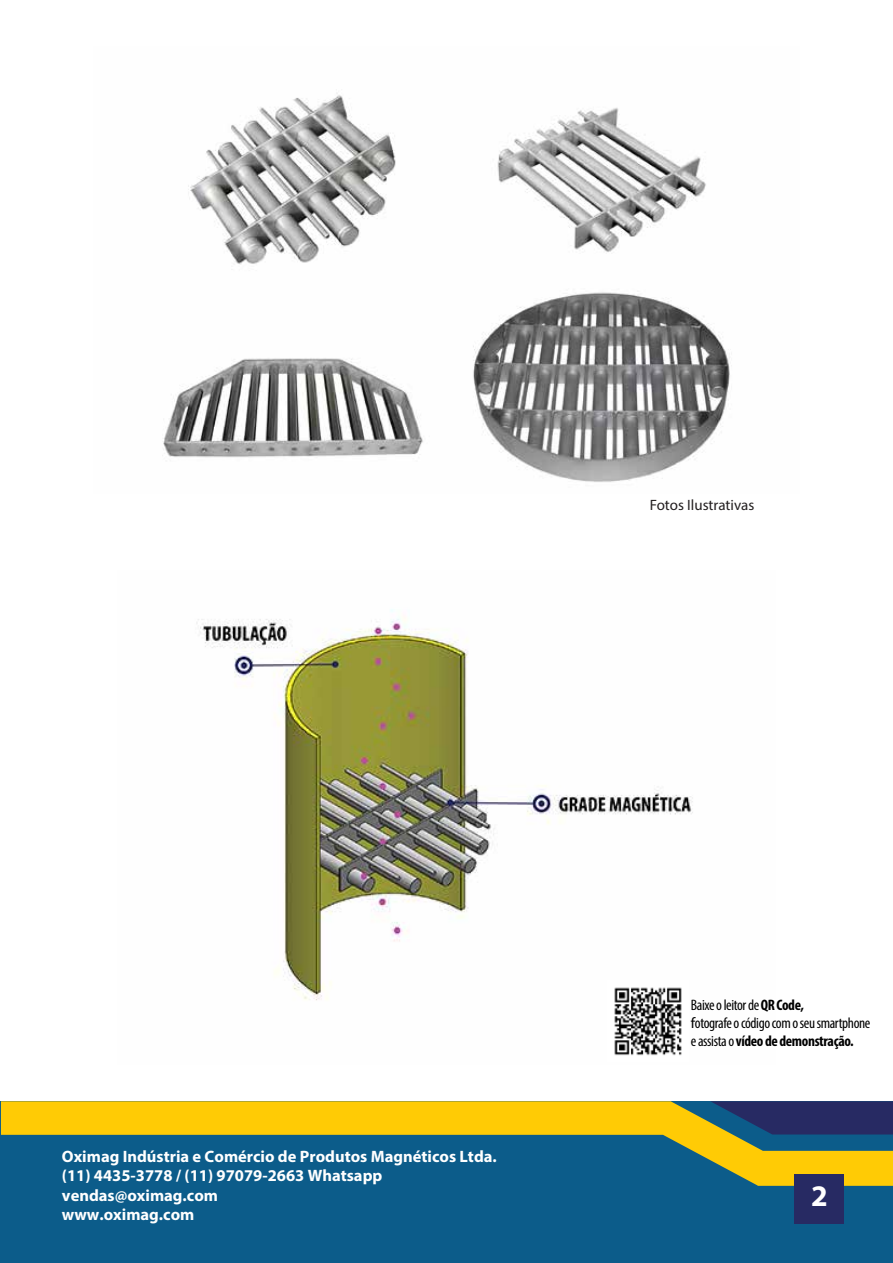
<style>
.page{position:relative;width:893px;height:1263px;background:#fff}
.page>*{position:absolute;margin:0;border:0;box-sizing:border-box;transform-origin:0 0}
.t1{font:700 30px "Myriad Pro";color:#fff}
.t2{font:700 16.5px/19.5px "Myriad Pro";color:#fff}
.t3{font:condensed 15.15px/18.3px "Myriad Pro";letter-spacing:-.025em;color:#000}
.t4{font:15px "Myriad Pro";color:#231f20}
.s1{font-weight:700}
.s2{font-stretch:normal}
</style>
<div class="page">
<img style="left:196px;top:609px;width:497px;height:392px">
<div style="left:1px;top:1101px;width:892px;height:162px;background:#0c5c8a"></div>
<svg style="left:1px;top:1101px;width:892px;height:85px"></svg>
<div style="left:794px;top:1174px;width:50px;height:49px;background:#272a63"></div>
<img style="left:607px;top:980px;width:81px;height:76px">
<img style="left:162px;top:93px;width:568px;height:389px">
<p class="t4" style="left:650px;top:495px;width:106px">Fotos Ilustrativas</p>
<p class="t2" style="left:62px;top:1146px;width:436px">Oximag Indústria e Comércio de Produtos Magnéticos Ltda. (11) 4435-3778 / (11) 97079-2663 Whatsapp vendas@oximag.com<br>www.oximag.com</p>
<p class="t3" style="left:691px;top:995px;width:181px">Baixe o leitor de <span class="s1">QR Code,<br></span><span class="s2">f</span>otografe o código com o seu smartphone e assista o <span class="s1">vídeo de demonstração.</span></p>
<h1 class="t1" style="left:811px;top:1176px;width:18px">2</h1>
</div>
